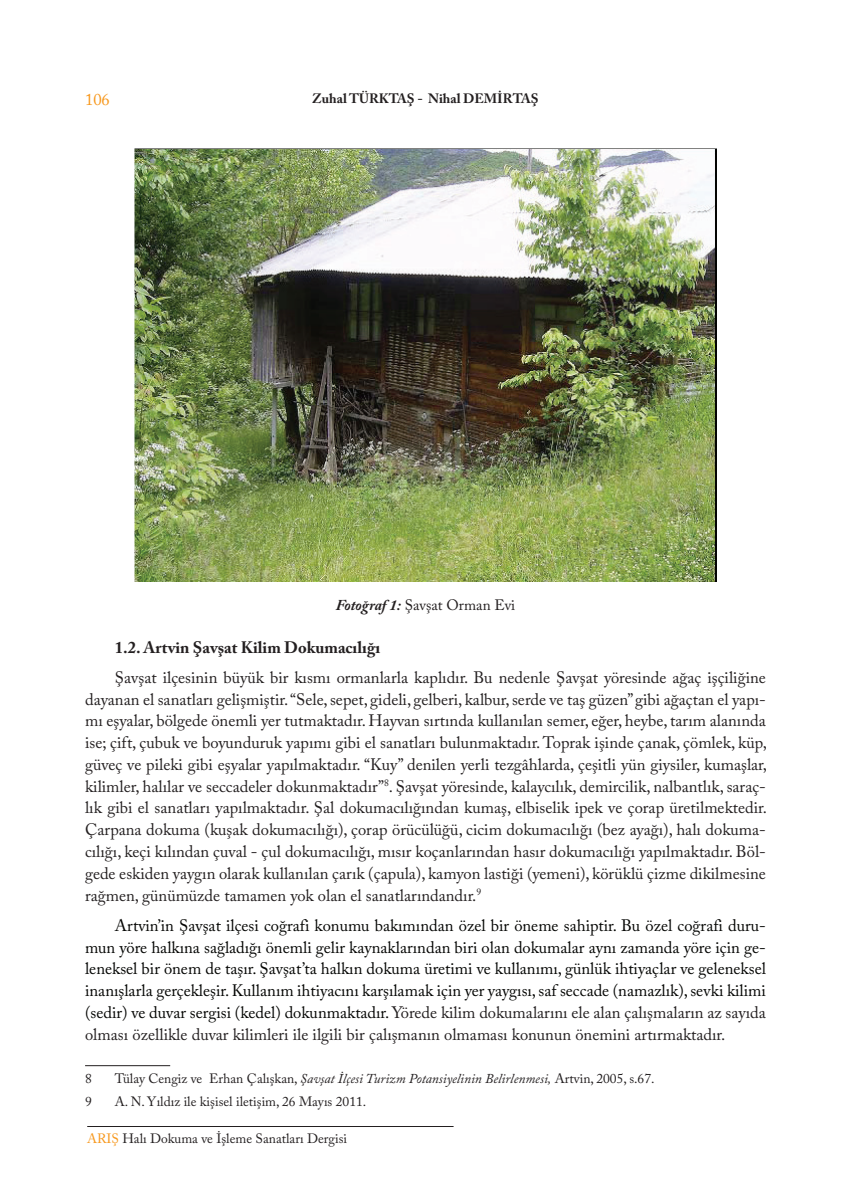
<style>
.page{position:relative;width:851px;height:1191px;background:#fff}
.page>*{position:absolute;margin:0;border:0;box-sizing:border-box;transform-origin:0 0}
.t1{font:16.5px/21.8px "Adobe Caslon Pro";color:#231f20;text-align:justify}
.t2{font:16.5px/21.8px "Adobe Caslon Pro";color:#040503;text-align:justify}
.t3{font:700 16.5px "Adobe Caslon Pro";color:#231f20}
.t4{font:16.5px "Adobe Caslon Pro";color:#f7981d}
.t5{font:15px "Adobe Caslon Pro";color:#231f20}
.t6{font:italic 13.5px "Adobe Caslon Pro";color:#231f20}
.t7{font:13.5px "Adobe Caslon Pro";color:#231f20}
.t8{font:700 13.5px "Adobe Caslon Pro";color:#231f20}
.s1{font-weight:700;font-style:italic}
.s2{color:#231f20}
.s3{font-style:normal}
.s4{color:#f7981d}
</style>
<div class="page">
<hr style="left:87px;top:1126px;width:366px;height:1px;background:#231f20">
<img style="left:135px;top:149px;width:581px;height:432px">
<hr style="left:85px;top:1065px;width:85px;height:1px;background:#231f20">
<p class="t4" style="left:85px;top:90px;width:26px">106</p>
<p class="t8" style="left:312px;top:90px;width:228px">Zuhal TÜRKTAŞ - Nihal DEMİRTAŞ</p>
<p class="t5" style="left:335px;top:595px;width:181px"><span class="s1">Fotoğraf 1:</span> Şavşat Orman Evi</p>
<p class="t3" style="left:115px;top:637px;width:267px">1.2. Artvin Şavşat Kilim Dokumacılığı</p>
<p class="t1" style="left:85px;top:666px;width:683px;text-indent:30px">Şavşat ilçesinin büyük bir kısmı ormanlarla kaplıdır. Bu nedenle Şavşat yöresinde ağaç işçiliğine dayanan el sanatları gelişmiştir. “Sele, sepet, gideli, gelberi, kalbur, serde ve taş güzen” gibi ağaçtan el yapı&shy;mı eşyalar, bölgede önemli yer tutmaktadır. Hayvan sırtında kullanılan semer, eğer, heybe, tarım alanında ise; çift, çubuk ve boyunduruk yapımı gibi el sanatları bulunmaktadır. Toprak işinde çanak, çömlek, küp, güveç ve pileki gibi eşyalar yapılmaktadır. “Kuy” denilen yerli tezgâhlarda, çeşitli yün giysiler, kumaşlar, kilimler, halılar ve seccadeler dokunmaktadır”<sup>8</sup>. Şavşat yöresinde, kalaycılık, demircilik, nalbantlık, saraç&shy;lık gibi el sanatları yapılmaktadır. Şal dokumacılığından kumaş, elbiselik ipek ve çorap üretilmektedir.<br>Çarpana dokuma (kuşak dokumacılığı), çorap örücülüğü, cicim dokumacılığı (bez ayağı), halı dokuma&shy;cılığı, keçi kılından çuval - çul dokumacılığı, mısır koçanlarından hasır dokumacılığı yapılmaktadır. Böl&shy;gede eskiden yaygın olarak kullanılan çarık (çapula), kamyon lastiği (yemeni), körüklü çizme dikilmesine rağmen, günümüzde tamamen yok olan el sanatlarındandır.<sup>9</sup></p>
<p class="t2" style="left:85px;top:914px;width:682px;text-indent:30px">Artvin’in Şavşat ilçesi coğrafi konumu bakımından özel bir öneme sahiptir. Bu özel coğrafi duru&shy;mun yöre halkına sağladığı önemli gelir kaynaklarından biri olan dokumalar aynı zamanda yöre için ge&shy;leneksel bir önem de taşır. Şavşat’ta halkın dokuma üretimi ve kullanımı, günlük ihtiyaçlar ve geleneksel inanışlarla gerçekleşir. Kullanım ihtiyacını karşılamak için yer yaygısı, saf seccade (namazlık), sevki kilimi (sedir) ve duvar sergisi (kedel) dokunmaktadır. <span class="s2">Yörede kilim dokumalarını ele alan çalışmaların az sayıda olması özellikle duvar kilimleri ile ilgili bir çalışmanın olmaması konunun önemini artırmaktadır.</span></p>
<p class="t7" style="left:85px;top:1070px;width:8px">8</p>
<p class="t6" style="left:115px;top:1070px;width:541px"><span class="s3">Tülay Cengiz ve Erhan Çalışkan,</span> Şavşat İlçesi Turizm Potansiyelinin Belirlenmesi, <span class="s3">Artvin, 2005, s.67.</span></p>
<p class="t7" style="left:85px;top:1093px;width:8px">9</p>
<p class="t7" style="left:115px;top:1093px;width:253px">A. N. Yıldız ile kişisel iletişim, 26 Mayıs 2011.</p>
<p class="t7" style="left:87px;top:1131px;width:261px"><span class="s4">ARIŞ</span> Halı Dokuma ve İşleme Sanatları Dergisi</p>
</div>
